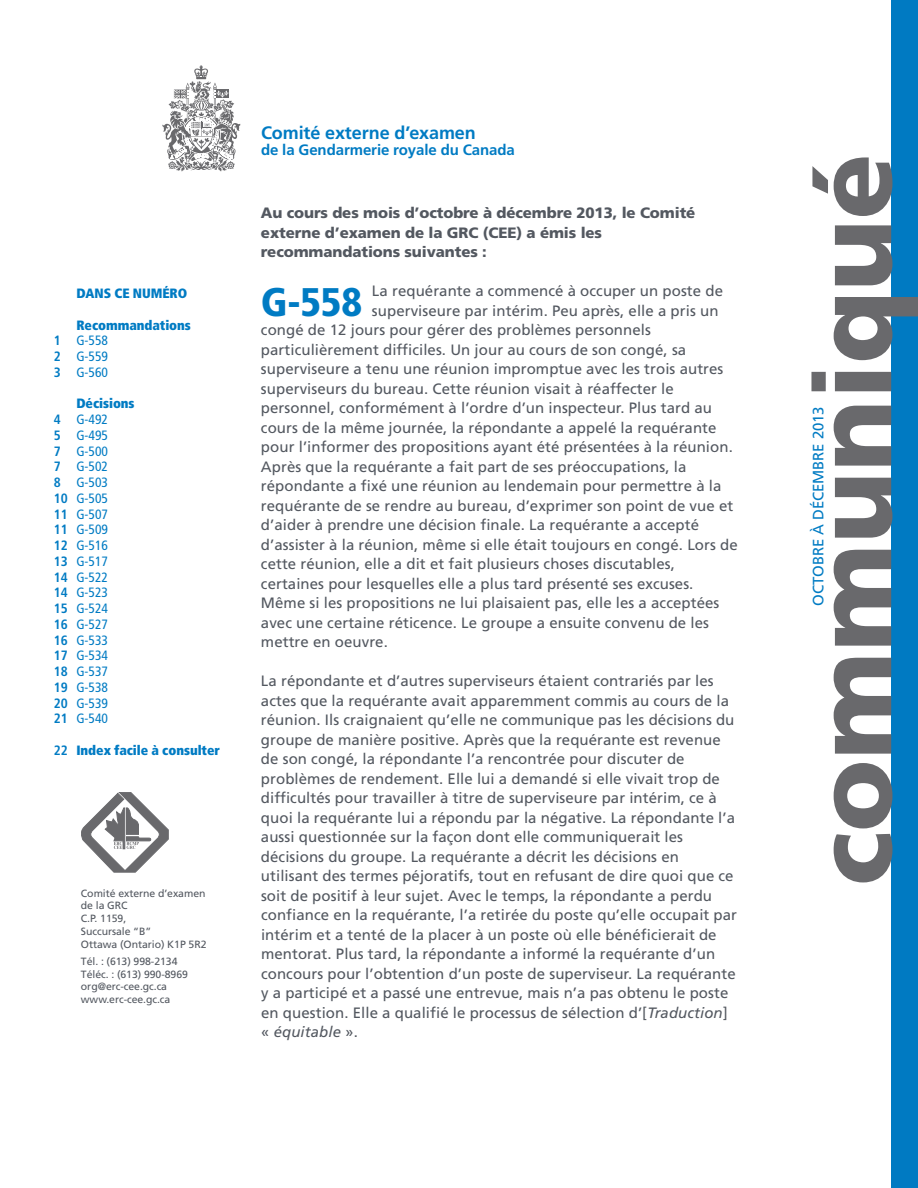
<style>
.page{position:relative;width:918px;height:1188px;background:#fff}
.page>*{position:absolute;margin:0;border:0;box-sizing:border-box;transform-origin:0 0}
.t1{font:900 condensed 39.9px "Frutiger";color:#007bc3}
.t2{font:700 18px "Frutiger";letter-spacing:-.005em;color:#007bc3}
.t3{font:15px/19.5px "Frutiger";letter-spacing:.005em;color:#535860}
.t4{font:900 15px/19.5px "Frutiger";letter-spacing:-.005em;color:#535860}
.t5{font:700 15px "Frutiger";letter-spacing:-.005em;color:#007bc3}
.t6{font:15px "Frutiger";letter-spacing:-.005em;color:#007bc3}
.t7{font:condensed 13.5px/15.8px "Frutiger";letter-spacing:-.005em;color:#007bc3}
.t8{font:900 condensed 13.5px/15.8px "Frutiger";letter-spacing:-.005em;color:#007bc3}
.t9{font:10.5px/12.8px "Frutiger";letter-spacing:-.005em;color:#535860}
.s1{font-weight:700}
.s2{font-weight:400}
.s3{font-weight:900}
.s4{font-style:italic}
</style>
<div class="page">
<div style="left:891px;top:0;width:27px;height:1188px;background:#007ac2"></div>
<svg style="left:834px;top:834px;width:58px;height:48px"></svg>
<svg style="left:834px;top:763px;width:58px;height:65px"></svg>
<svg style="left:834px;top:658px;width:57px;height:96px"></svg>
<svg style="left:834px;top:550px;width:57px;height:96px"></svg>
<svg style="left:835px;top:478px;width:57px;height:60px"></svg>
<svg style="left:834px;top:406px;width:57px;height:60px"></svg>
<svg style="left:811px;top:372px;width:80px;height:19px;background:#7b7b7d"></svg>
<svg style="left:834px;top:297px;width:84px;height:63px"></svg>
<svg style="left:835px;top:225px;width:57px;height:60px"></svg>
<svg style="left:812px;top:157px;width:80px;height:59px"></svg>
<svg style="left:162px;top:66px;width:79px;height:105px"></svg>
<svg style="left:81px;top:792px;width:87px;height:80px"></svg>
<p class="t8" style="left:76px;top:287px;width:112px">DANS CE NUMÉRO</p>
<p class="t8" style="left:54px;top:318px;width:138px;text-indent:22px">Recommandations<br><span class="s1">1</span> <span class="s2">G-558<br></span><span class="s1">2</span> <span class="s2">G-559<br></span><span class="s1">3</span> <span class="s2">G-560</span></p>
<p class="t7" style="left:54px;top:397px;width:82px;text-indent:22px"><span class="s3">Décisions<br></span><span class="s1">4</span> G-492<br><span class="s1">5</span> G-495<br><span class="s1">7</span> G-500<br><span class="s1">7</span> G-502<br><span class="s1">8</span> G-503<br><span class="s1">10</span> G-505<br><span class="s1">11</span> G-507<br><span class="s1">11</span> G-509<br><span class="s1">12</span> G-516<br><span class="s1">13</span> G-517<br><span class="s1">14</span> G-522<br><span class="s1">14</span> G-523<br><span class="s1">15</span> G-524<br><span class="s1">16</span> G-527<br><span class="s1">16</span> G-533<br><span class="s1">17</span> G-534<br><span class="s1">18</span> G-537<br><span class="s1">19</span> G-538<br><span class="s1">20</span> G-539<br><span class="s1">21</span> G-540</p>
<p class="t8" style="left:54px;top:743px;width:168px"><span class="s1">22</span> Index facile à consulter</p>
<p class="t9" style="left:81px;top:887px;width:127px">Comité externe d’examen de la GRC<br>C.P. 1159,<br>Succursale “B”<br>Ottawa (Ontario) K1P 5R2</p>
<p class="t9" style="left:81px;top:956px;width:108px">Tél. : (613) 998-2134<br>Téléc. : (613) 990-8969 org@erc-cee.gc.ca www.erc-cee.gc.ca</p>
<p class="t2" style="left:261px;top:125px;width:216px">Comité externe d’examen</p>
<p class="t5" style="left:261px;top:143px;width:255px">de la Gendarmerie royale du Canada</p>
<p class="t4" style="left:261px;top:204px;width:436px">Au cours des mois d’octobre à décembre 2013, le Comité externe d’examen de la GRC (CEE) a émis les recommandations suivantes :</p>
<h1 class="t1" style="left:261px;top:286px;width:103px">G-558</h1>
<p class="t3" style="left:372px;top:282px;width:353px">La requérante a commencé à occuper un poste de</p>
<p class="t3" style="left:372px;top:302px;width:348px">superviseure par intérim. Peu après, elle a pris un</p>
<p class="t3" style="left:261px;top:321px;width:391px">congé de 12 jours pour gérer des problèmes personnels</p>
<p class="t3" style="left:261px;top:341px;width:427px">particulièrement difficiles. Un jour au cours de son congé, sa</p>
<p class="t3" style="left:261px;top:360px;width:464px">superviseure a tenu une réunion impromptue avec les trois autres</p>
<p class="t3" style="left:261px;top:380px;width:414px">superviseurs du bureau. Cette réunion visait à réaffecter le</p>
<p class="t3" style="left:261px;top:399px;width:453px">personnel, conformément à l’ordre d’un inspecteur. Plus tard au</p>
<p class="t3" style="left:261px;top:419px;width:457px">cours de la même journée, la répondante a appelé la requérante</p>
<p class="t3" style="left:261px;top:438px;width:473px">pour l’informer des propositions ayant été présentées à la réunion.</p>
<p class="t3" style="left:261px;top:458px;width:427px">Après que la requérante a fait part de ses préoccupations, la</p>
<p class="t3" style="left:261px;top:477px;width:462px">répondante a fixé une réunion au lendemain pour permettre à la</p>
<p class="t3" style="left:261px;top:497px;width:474px">requérante de se rendre au bureau, d’exprimer son point de vue et</p>
<p class="t3" style="left:261px;top:516px;width:440px">d’aider à prendre une décision finale. La requérante a accepté</p>
<p class="t3" style="left:261px;top:536px;width:478px">d’assister à la réunion, même si elle était toujours en congé. Lors de</p>
<p class="t3" style="left:261px;top:555px;width:416px">cette réunion, elle a dit et fait plusieurs choses discutables,</p>
<p class="t3" style="left:261px;top:575px;width:434px">certaines pour lesquelles elle a plus tard présenté ses excuses.</p>
<p class="t3" style="left:261px;top:594px;width:460px">Même si les propositions ne lui plaisaient pas, elle les a acceptées</p>
<p class="t3" style="left:261px;top:614px;width:450px">avec une certaine réticence. Le groupe a ensuite convenu de les</p>
<p class="t3" style="left:261px;top:633px;width:128px">mettre en oeuvre.</p>
<p class="t3" style="left:261px;top:672px;width:478px">La répondante et d’autres superviseurs étaient contrariés par les actes que la requérante avait apparemment commis au cours de la réunion. Ils craignaient qu’elle ne communique pas les décisions du groupe de manière positive. Après que la requérante est revenue de son congé, la répondante l’a rencontrée pour discuter de problèmes de rendement. Elle lui a demandé si elle vivait trop de difficultés pour travailler à titre de superviseure par intérim, ce à quoi la requérante lui a répondu par la négative. La répondante l’a aussi questionnée sur la façon dont elle communiquerait les décisions du groupe. La requérante a décrit les décisions en utilisant des termes péjoratifs, tout en refusant de dire quoi que ce soit de positif à leur sujet. Avec le temps, la répondante a perdu confiance en la requérante, l’a retirée du poste qu’elle occupait par intérim et a tenté de la placer à un poste où elle bénéficierait de mentorat. Plus tard, la répondante a informé la requérante d’un concours pour l’obtention d’un poste de superviseur. La requérante y a participé et a passé une entrevue, mais n’a pas obtenu le poste en question. Elle a qualifié le processus de sélection d’[<span class="s4">Traduction</span>] « <span class="s4">équitable</span> ».</p>
<p class="t6" style="left:812px;top:606px;width:201px;rotate:-90deg">OCTOBRE À DÉCEMBRE 2013</p>
</div>
